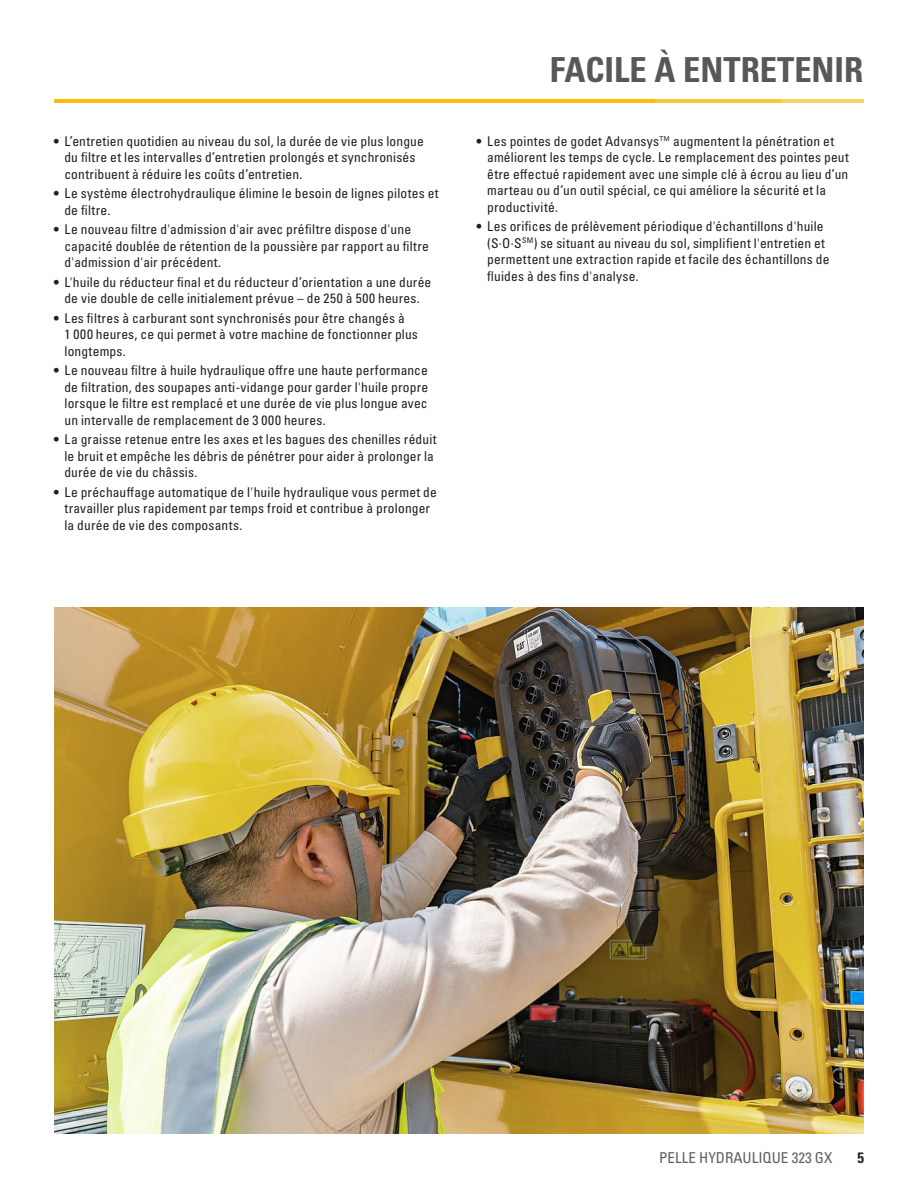
<style>
.page{position:relative;width:918px;height:1188px;background:#fff}
.page>*{position:absolute;margin:0;border:0;box-sizing:border-box;transform-origin:0 0}
.Headline_medium_gray{font:34.5px "Univers LTCYR 67 Bold Cond";color:#57585a}
.Running_footer-RH{font:condensed 15px "Univers LTCYR 57";color:#5d6163}
.t1{font:15px "Univers LTCYR 67 Bold Cond";color:#231f20}
.t2{font:condensed 13.5px/16.5px "Univers LTCYR 57";letter-spacing:.01em;color:#231f20}
</style>
<div class="page">
<hr style="left:54px;top:99px;width:601px;height:4px;background:#fcba13">
<hr style="left:654px;top:99px;width:128px;height:4px;background:#fcc437">
<hr style="left:782px;top:99px;width:81px;height:4px;background:#fdd266">
<img style="left:54px;top:608px;width:809px;height:526px">
<p class="t2" style="left:64px;top:132px;width:361px;text-indent:-10px">• L’entretien quotidien au niveau du sol, la durée de vie plus longue du filtre et les intervalles d’entretien prolongés et synchronisés contribuent à réduire les coûts d’entretien.</p>
<p class="t2" style="left:64px;top:185px;width:376px;text-indent:-10px">• Le système électrohydraulique élimine le besoin de lignes pilotes et de filtre.</p>
<p class="t2" style="left:64px;top:221px;width:366px;text-indent:-10px">• Le nouveau filtre d'admission d'air avec préfiltre dispose d'une capacité doublée de rétention de la poussière par rapport au filtre d'admission d'air précédent.</p>
<p class="t2" style="left:54px;top:273px;width:379px;text-align:center">• L'huile du réducteur final et du réducteur d’orientation a une durée de vie double de celle initialement prévue – de 250 à 500 heures.</p>
<p class="t2" style="left:64px;top:309px;width:355px;text-indent:-10px">• Les filtres à carburant sont synchronisés pour être changés à<br>1 000 heures, ce qui permet à votre machine de fonctionner plus longtemps.</p>
<p class="t2" style="left:64px;top:362px;width:365px;text-align:justify;text-indent:-10px">• Le nouveau filtre à huile hydraulique offre une haute performance de filtration, des soupapes anti-vidange pour garder l'huile propre lorsque le filtre est remplacé et une durée de vie plus longue avec un intervalle de remplacement de 3 000 heures.</p>
<p class="t2" style="left:64px;top:431px;width:374px;text-indent:-10px">• La graisse retenue entre les axes et les bagues des chenilles réduit le bruit et empêche les débris de pénétrer pour aider à prolonger la durée de vie du châssis.</p>
<p class="t2" style="left:64px;top:483px;width:374px;text-indent:-10px">• Le préchauffage automatique de l'huile hydraulique vous permet de travailler plus rapidement par temps froid et contribue à prolonger la durée de vie des composants.</p>
<p class="Headline_medium_gray" style="left:550px;top:48px;width:315px">FACILE À ENTRETENIR</p>
<p class="t2" style="left:487px;top:132px;width:363px;text-indent:-10px">• Les pointes de godet Advansys™ augmentent la pénétration et améliorent les temps de cycle. Le remplacement des pointes peut être effectué rapidement avec une simple clé à écrou au lieu d’un marteau ou d’un outil spécial, ce qui améliore la sécurité et la productivité.</p>
<p class="t2" style="left:487px;top:218px;width:344px;text-indent:-10px">• Les orifices de prélèvement périodique d'échantillons d'huile (S·O·S<sup>SM</sup>) se situant au niveau du sol, simplifient l'entretien et permettent une extraction rapide et facile des échantillons de fluides à des fins d'analyse.</p>
<p class="Running_footer-RH" style="left:659px;top:1148px;width:175px">PELLE HYDRAULIQUE 323 GX</p>
<p class="t1" style="left:857px;top:1148px;width:8px">5</p>
</div>
